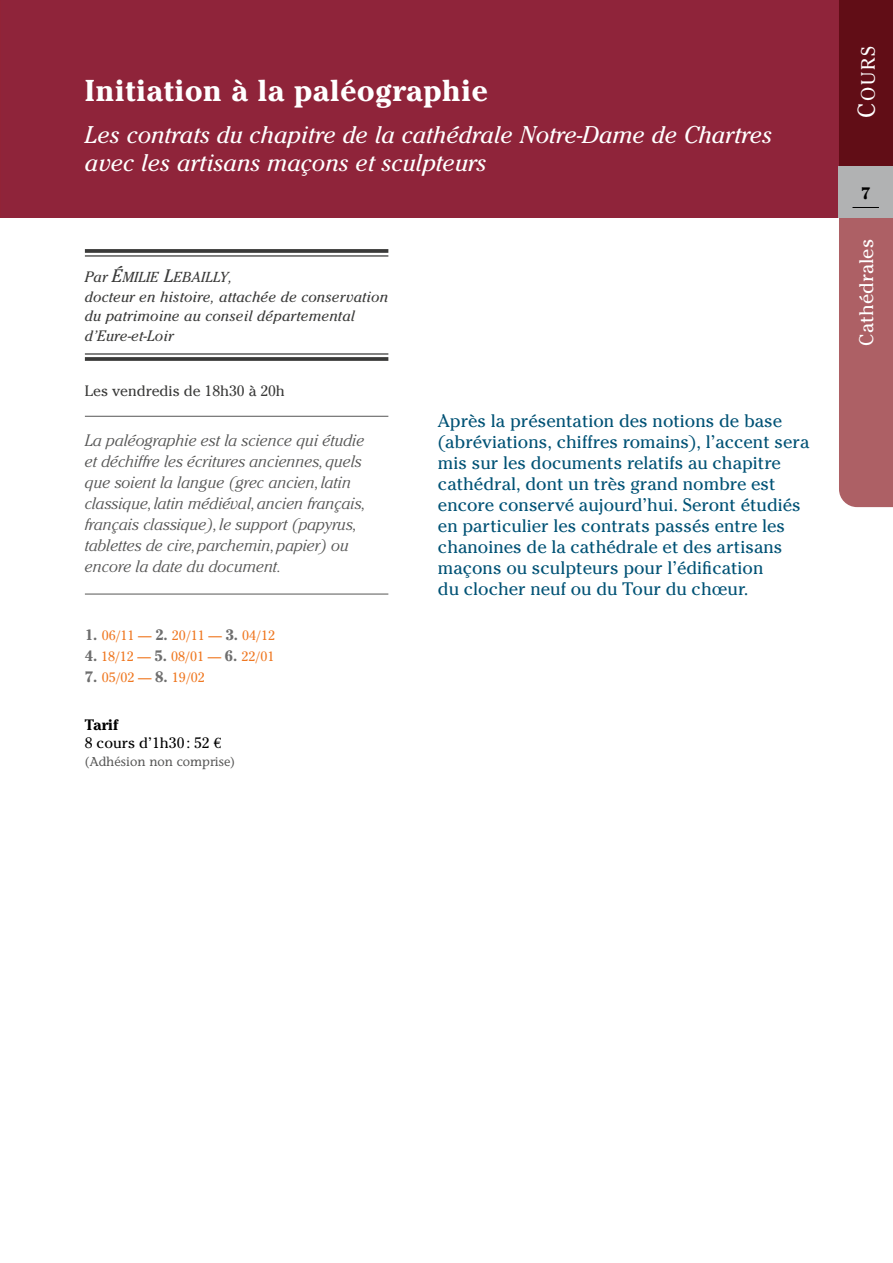
<style>
.page{position:relative;width:893px;height:1263px;background:#fff}
.page>*{position:absolute;margin:0;border:0;box-sizing:border-box;transform-origin:0 0}
.t1{font:700 30px "Cheltenham";letter-spacing:.025em;color:#fff}
.t2{font:italic 24px/28.5px "Cheltenham";color:#fff}
.t3{font:19.5px "Cheltenham";color:#fff}
.t4{font:19.2px "Cheltenham Book SC800";color:#fff}
.t5{font:18px/21px "Cheltenham";color:#005275}
.t6{font:italic 300 16.5px/21px "Cheltenham";color:#565655}
.t7{font:700 16.5px "Cheltenham";color:#000}
.t8{font:italic 15px/19.5px "Cheltenham";letter-spacing:.01em;color:#3a3a39}
.t9{font:15px "Cheltenham";color:#3a3a39}
.t10{font:15px/18px "Cheltenham";color:#000}
.t11{font:14.4px "Cheltenham Book Italic SC800";letter-spacing:.01em;color:#3a3a39}
.t12{font:13.5px "Cheltenham";color:#ef7822}
.t13{font:12.75px "Stone Informal";color:#565655}
.s1{font-family:"Cheltenham";font-style:italic;font-size:15px}
.s2{font-size:18px}
.s3{font-weight:700;font-size:15px;color:#6e6e6e}
.s4{font-weight:700}
.s5{font-family:"Euro Serif"}
.s6{font-size:24px}
</style>
<div class="page">
<div style="left:0;top:0;width:893px;height:218px;background:#8f243a"></div>
<svg style="left:839px;top:0;width:54px;height:507px;background:#944d53"></svg>
<svg style="left:85px;top:249px;width:303px;height:4px"></svg>
<hr style="left:85px;top:255px;width:303px;height:2px;background:#3a3a39">
<hr style="left:85px;top:353px;width:303px;height:2px;background:#3a3a39">
<svg style="left:85px;top:357px;width:303px;height:4px"></svg>
<hr style="left:85px;top:416px;width:303px;height:1px;background:#565655">
<hr style="left:85px;top:594px;width:303px;height:1px;background:#565655">
<h1 class="t1" style="left:85px;top:73px;width:405px">Initiation à la paléographie</h1>
<h2 class="t2" style="left:85px;top:120px;width:689px">Les contrats du chapitre de la cathédrale Notre-Dame de Chartres avec les artisans maçons et sculpteurs</h2>
<p class="t11" style="left:85px;top:269px;width:149px"><span class="s1">Par</span> <span class="s2">É</span>MILIE <span class="s2">L</span>EBAILLY<span class="s1">,</span></p>
<p class="t8" style="left:85px;top:287px;width:305px">docteur en histoire, attachée de conservation du patrimoine au conseil départemental d’Eure-et-Loir</p>
<p class="t9" style="left:85px;top:382px;width:202px">Les vendredis de 18h30 à 20h</p>
<p class="t6" style="left:85px;top:430px;width:283px">La paléographie est la science qui étudie et déchiffre les écritures anciennes, quels que soient la langue (grec ancien, latin classique, latin médiéval, ancien français, français classique), le support (papyrus, tablettes de cire, parchemin, papier) ou encore la date du document.</p>
<p class="t12" style="left:85px;top:628px;width:192px"><span class="s3">1.</span> 06/11 — <span class="s3">2.</span> 20/11 — <span class="s3">3.</span> 04/12</p>
<p class="t12" style="left:85px;top:649px;width:191px"><span class="s3">4.</span> 18/12 — <span class="s3">5.</span> 08/01 — <span class="s3">6.</span> 22/01</p>
<p class="t12" style="left:85px;top:670px;width:121px"><span class="s3">7.</span> 05/02 — <span class="s3">8.</span> 19/02</p>
<p class="t10" style="left:85px;top:716px;width:138px"><span class="s4">Tarif<br></span>8 cours d’1h30: 52 <span class="s5">e</span></p>
<p class="t13" style="left:85px;top:754px;width:152px">(Adhésion non comprise)</p>
<p class="t5" style="left:438px;top:411px;width:373px">Après la présentation des notions de base (abréviations, chiffres romains), l’accent sera mis sur les documents relatifs au chapitre cathédral, dont un très grand nombre est encore conservé aujourd’hui. Seront étudiés en particulier les contrats passés entre les chanoines de la cathédrale et des artisans maçons ou sculpteurs pour l’édification<br>du clocher neuf ou du Tour du chœur.</p>
<p class="t4" style="left:857px;top:118px;width:74px;rotate:-90deg"><span class="s6">C</span>ours</p>
<p class="t7" style="left:861px;top:183px;width:11px">7</p>
<p class="t3" style="left:855px;top:346px;width:108px;rotate:-90deg">Cathédrales</p>
</div>
